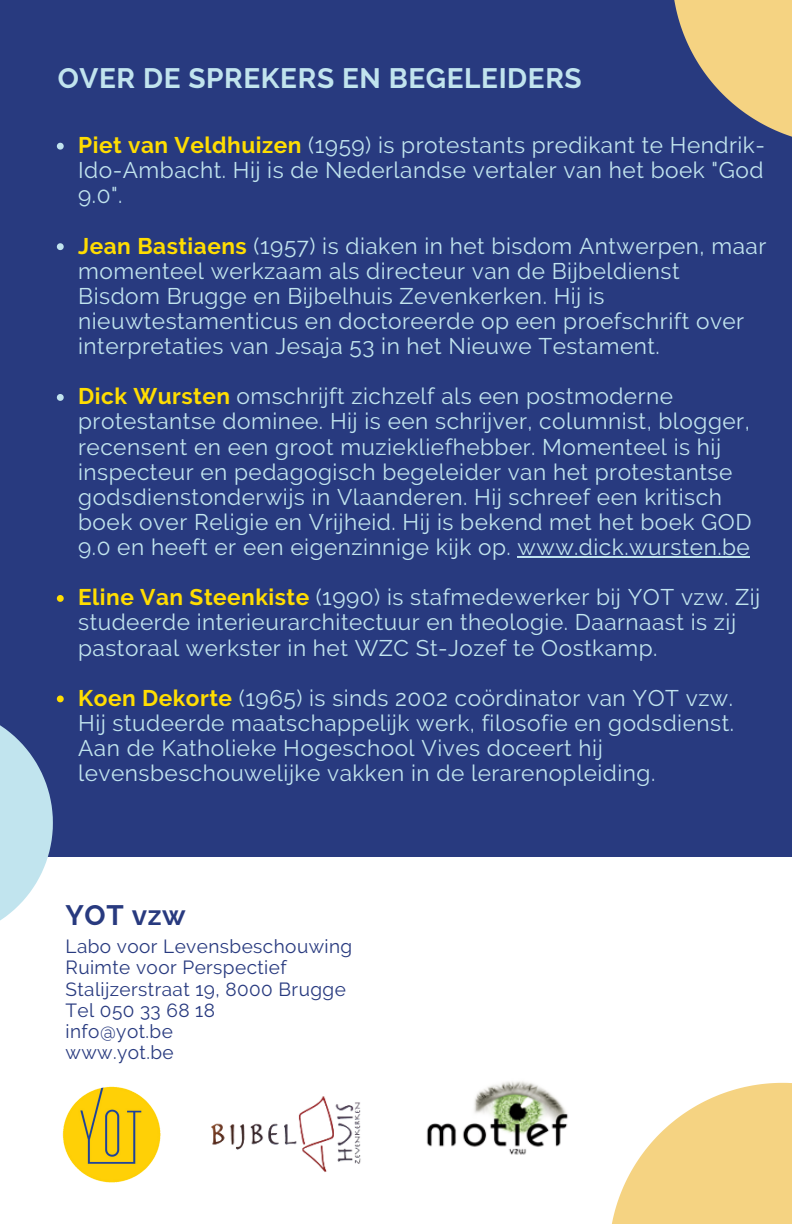
<style>
.page{position:relative;width:792px;height:1224px;background:#283a7f}
.page>*{position:absolute;margin:0;border:0;box-sizing:border-box;transform-origin:0 0}
.t1{font:700 28px "Raleway";letter-spacing:.02em;color:#c1e4ee}
.t2{font:700 28px "Raleway";letter-spacing:.02em;color:#283a7f}
.t3{font:22.6px/25.2px "Raleway";letter-spacing:.02em;color:#c1e4ee}
.t4{font:19px/21px "Raleway";letter-spacing:.02em;color:#283a7f}
.s1{font-weight:700;color:#ffdd01}
</style>
<div class="page">
<svg style="left:57px;top:143px;width:7px;height:7px"></svg>
<svg style="left:57px;top:243px;width:7px;height:7px"></svg>
<svg style="left:57px;top:394px;width:7px;height:7px"></svg>
<hr style="left:518px;top:556px;width:232px;height:1px;background:#c1e4ee">
<svg style="left:57px;top:595px;width:7px;height:7px"></svg>
<div style="left:0;top:857px;width:792px;height:367px;background:#fff"></div>
<svg style="left:612px;top:1083px;width:180px;height:141px"></svg>
<svg style="left:0;top:696px;width:64px;height:225px"></svg>
<svg style="left:674px;top:0;width:118px;height:137px"></svg>
<img style="left:211px;top:1096px;width:150px;height:76px">
<img style="left:426px;top:1081px;width:142px;height:74px">
<img style="left:62px;top:1086px;width:99px;height:97px">
<p class="t1" style="left:58px;top:61px;width:526px">OVER DE SPREKERS EN BEGELEIDERS</p>
<p class="t3" style="left:78px;top:132px;width:688px;text-align:justify"><span class="s1">Piet van Veldhuizen</span> (1959) is protestants predikant te Hendrik-Ido-Ambacht. Hij is de Nederlandse vertaler van het boek "God 9.0".</p>
<p class="t3" style="left:78px;top:233px;width:690px"><span class="s1">Jean Bastiaens</span> (1957) is diaken in het bisdom Antwerpen, maar momenteel werkzaam als directeur van de Bijbeldienst Bisdom Brugge en Bijbelhuis Zevenkerken. Hij is nieuwtestamenticus en doctoreerde op een proefschrift over interpretaties van Jesaja 53 in het Nieuwe Testament.</p>
<p class="t3" style="left:78px;top:384px;width:675px"><span class="s1">Dick Wursten</span> omschrijft zichzelf als een postmoderne protestantse dominee. Hij is een schrijver, columnist, blogger, recensent en een groot muziekliefhebber. Momenteel is hij inspecteur en pedagogisch begeleider van het protestantse godsdienstonderwijs in Vlaanderen. Hij schreef een kritisch boek over Religie en Vrijheid. Hij is bekend met het boek GOD 9.0 en heeft er een eigenzinnige kijk op. www.dick.wursten.be</p>
<p class="t3" style="left:78px;top:585px;width:684px"><span class="s1">Eline Van Steenkiste</span> (1990) is stafmedewerker bij YOT vzw. Zij studeerde interieurarchitectuur en theologie. Daarnaast is zij pastoraal werkster in het WZC St-Jozef te Oostkamp.</p>
<p class="t3" style="left:78px;top:685px;width:657px"><span class="s1">Koen Dekorte</span> (1965) is sinds 2002 coördinator van YOT vzw.<br>Hij studeerde maatschappelijk werk, filosofie en godsdienst.<br>Aan de Katholieke Hogeschool Vives doceert hij levensbeschouwelijke vakken in de lerarenopleiding.</p>
<p class="t2" style="left:66px;top:899px;width:122px">YOT vzw</p>
<p class="t4" style="left:66px;top:936px;width:288px">Labo voor Levensbeschouwing<br>Ruimte voor Perspectief<br>Stalijzerstraat 19, 8000 Brugge<br>Tel 050 33 68 18<br>info@yot.be<br>www.yot.be</p>
</div>
